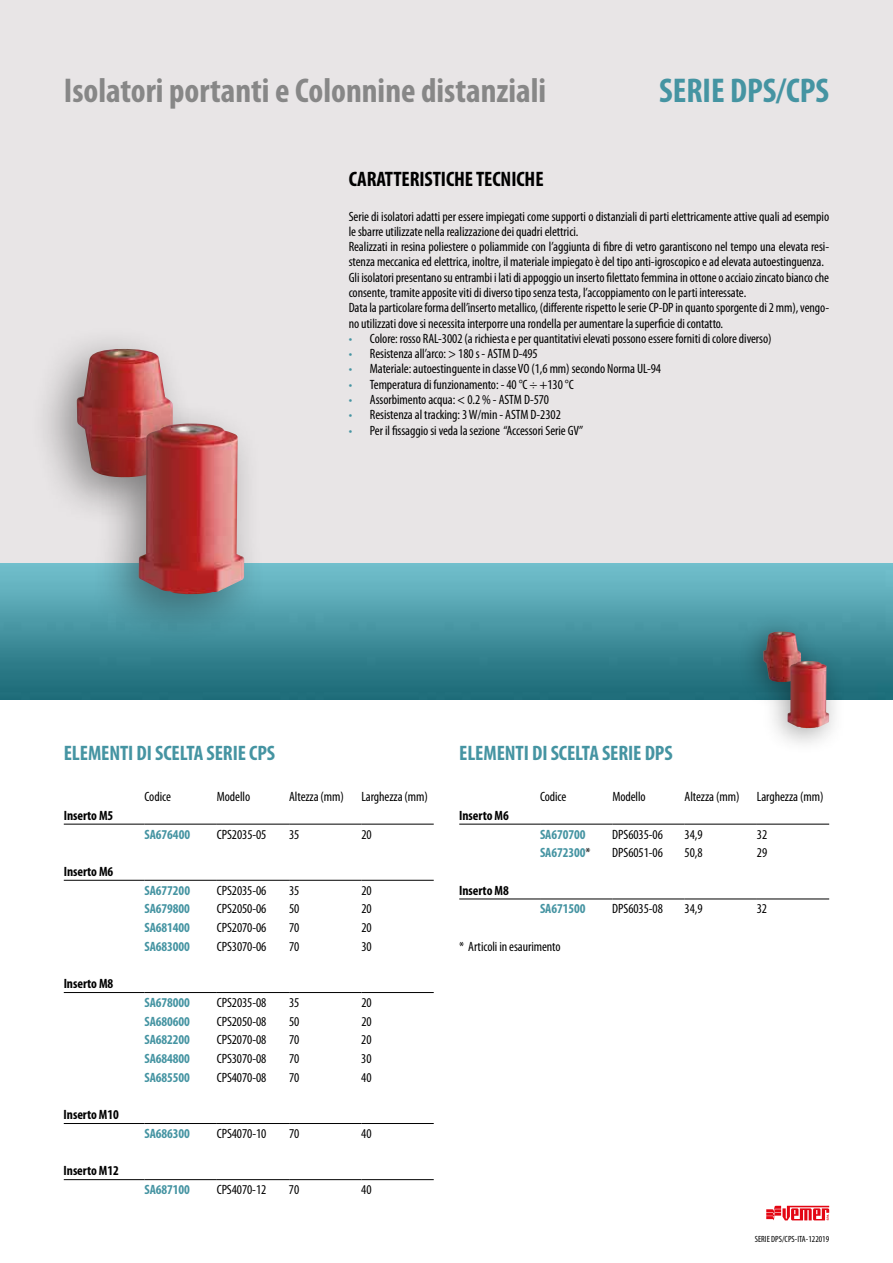
<style>
.page{position:relative;width:893px;height:1263px;background:#fff}
.page>*{position:absolute;margin:0;border:0;box-sizing:border-box;transform-origin:0 0}
.t1{font:700 condensed 34.5px "Myriad Pro";color:#878787}
.t2{font:700 condensed 34.5px "Myriad Pro";color:#4594a2}
.t3{font:700 condensed 21px "Myriad Pro";letter-spacing:-.005em;color:#4594a2}
.t4{font:700 condensed 21px "Myriad Pro";letter-spacing:-.005em;color:#000}
.t5{font:condensed 13.5px/15.3px "Myriad Pro";letter-spacing:-.005em;color:#000}
.t6{font:700 condensed 13.5px "Myriad Pro";letter-spacing:-.005em;color:#4594a2}
.t7{font:700 condensed 13.5px "Myriad Pro";letter-spacing:-.005em;color:#000}
.t8{font:condensed 9px "Myriad Pro";color:#000}
.s1{color:#4594a2}
.s2{font-weight:400;color:#000}
</style>
<div class="page">
<div style="left:0;top:0;width:893px;height:631px;background:#e8e5e6"></div>
<img style="left:0;top:563px;width:893px;height:136px">
<svg style="left:766px;top:1206px;width:63px;height:14px"></svg>
<div style="left:27px;top:324px;width:170px;height:203px;background:#000;opacity:.4"></div>
<img style="left:77px;top:349px;width:97px;height:129px">
<div style="left:736px;top:612px;width:84px;height:98px;background:#000;opacity:.35"></div>
<img style="left:763px;top:632px;width:38px;height:10px">
<hr style="left:459px;top:824px;width:81px;height:1px;background:#000">
<hr style="left:540px;top:824px;width:72px;height:1px;background:#000">
<hr style="left:612px;top:824px;width:73px;height:1px;background:#000">
<hr style="left:685px;top:824px;width:72px;height:1px;background:#000">
<hr style="left:757px;top:824px;width:72px;height:1px;background:#000">
<hr style="left:459px;top:899px;width:81px;height:1px;background:#000">
<hr style="left:540px;top:899px;width:72px;height:1px;background:#000">
<hr style="left:612px;top:899px;width:73px;height:1px;background:#000">
<hr style="left:685px;top:899px;width:72px;height:1px;background:#000">
<hr style="left:757px;top:899px;width:72px;height:1px;background:#000">
<hr style="left:64px;top:824px;width:81px;height:1px;background:#000">
<hr style="left:145px;top:824px;width:72px;height:1px;background:#000">
<hr style="left:217px;top:824px;width:72px;height:1px;background:#000">
<hr style="left:289px;top:824px;width:72px;height:1px;background:#000">
<hr style="left:361px;top:824px;width:73px;height:1px;background:#000">
<hr style="left:64px;top:880px;width:81px;height:1px;background:#000">
<hr style="left:145px;top:880px;width:72px;height:1px;background:#000">
<hr style="left:217px;top:880px;width:72px;height:1px;background:#000">
<hr style="left:289px;top:880px;width:72px;height:1px;background:#000">
<hr style="left:361px;top:880px;width:73px;height:1px;background:#000">
<hr style="left:64px;top:992px;width:81px;height:1px;background:#000">
<hr style="left:145px;top:992px;width:72px;height:1px;background:#000">
<hr style="left:217px;top:992px;width:72px;height:1px;background:#000">
<hr style="left:289px;top:992px;width:72px;height:1px;background:#000">
<hr style="left:361px;top:992px;width:73px;height:1px;background:#000">
<hr style="left:64px;top:1123px;width:81px;height:1px;background:#000">
<hr style="left:145px;top:1123px;width:72px;height:1px;background:#000">
<hr style="left:217px;top:1123px;width:72px;height:1px;background:#000">
<hr style="left:289px;top:1123px;width:72px;height:1px;background:#000">
<hr style="left:361px;top:1123px;width:73px;height:1px;background:#000">
<hr style="left:64px;top:1179px;width:81px;height:1px;background:#000">
<hr style="left:145px;top:1179px;width:72px;height:1px;background:#000">
<hr style="left:217px;top:1179px;width:72px;height:1px;background:#000">
<hr style="left:289px;top:1179px;width:72px;height:1px;background:#000">
<hr style="left:361px;top:1179px;width:73px;height:1px;background:#000">
<div style="left:89px;top:399px;width:179px;height:245px;background:#000;opacity:.4"></div>
<img style="left:138px;top:423px;width:106px;height:172px">
<div style="left:761px;top:642px;width:86px;height:114px;background:#000;opacity:.35"></div>
<img style="left:787px;top:661px;width:42px;height:68px">
<h1 class="t1" style="left:64px;top:69px;width:484px">Isolatori portanti e Colonnine distanziali</h1>
<h1 class="t2" style="left:659px;top:69px;width:171px">SERIE DPS/CPS</h1>
<h2 class="t4" style="left:349px;top:166px;width:196px">CARATTERISTICHE TECNICHE</h2>
<p class="t5" style="left:349px;top:208px;width:482px">Serie di isolatori adatti per essere impiegati come supporti o distanziali di parti elettricamente attive quali ad esempio le sbarre utilizzate nella realizzazione dei quadri elettrici.<br>Realizzati in resina poliestere o poliammide con l’aggiunta di fibre di vetro garantiscono nel tempo una elevata resi&shy;stenza meccanica ed elettrica, inoltre, il materiale impiegato è del tipo anti-igroscopico e ad elevata autoestinguenza.<br>Gli isolatori presentano su entrambi i lati di appoggio un inserto filettato femmina in ottone o acciaio zincato bianco che consente, tramite apposite viti di diverso tipo senza testa, l’accoppiamento con le parti interessate.<br>Data la particolare forma dell’inserto metallico, (differente rispetto le serie CP-DP in quanto sporgente di 2 mm), vengo&shy;no utilizzati dove si necessita interporre una rondella per aumentare la superficie di contatto.</p>
<p class="t5" style="left:349px;top:331px;width:424px"><span class="s1">•</span> Colore: rosso RAL-3002 (a richiesta e per quantitativi elevati possono essere forniti di colore diverso)</p>
<p class="t5" style="left:349px;top:346px;width:191px"><span class="s1">•</span> Resistenza all’arco: &gt; 180 s - ASTM D-495</p>
<p class="t5" style="left:349px;top:361px;width:314px"><span class="s1">•</span> Materiale: autoestinguente in classe VO (1,6 mm) secondo Norma UL-94</p>
<p class="t5" style="left:349px;top:376px;width:226px"><span class="s1">•</span> Temperatura di funzionamento: - 40 °C ÷ +130 °C</p>
<p class="t5" style="left:349px;top:392px;width:202px"><span class="s1">•</span> Assorbimento acqua: &lt; 0.2 % - ASTM D-570</p>
<p class="t5" style="left:349px;top:407px;width:214px"><span class="s1">•</span> Resistenza al tracking: 3 W/min - ASTM D-2302</p>
<p class="t5" style="left:349px;top:422px;width:236px"><span class="s1">•</span> Per il fissaggio si veda la sezione “Accessori Serie GV”</p>
<h2 class="t3" style="left:64px;top:740px;width:213px">ELEMENTI DI SCELTA SERIE CPS</h2>
<p class="t5" style="left:145px;top:789px;width:28px">Codice</p>
<p class="t5" style="left:217px;top:789px;width:35px">Modello</p>
<p class="t5" style="left:289px;top:789px;width:56px">Altezza (mm)</p>
<p class="t5" style="left:361px;top:789px;width:68px">Larghezza (mm)</p>
<p class="t7" style="left:64px;top:807px;width:51px">Inserto M5</p>
<p class="t6" style="left:145px;top:826px;width:47px">SA676400</p>
<p class="t5" style="left:217px;top:826px;width:51px">CPS2035-05</p>
<p class="t5" style="left:289px;top:826px;width:12px">35</p>
<p class="t5" style="left:361px;top:826px;width:12px">20</p>
<p class="t7" style="left:64px;top:863px;width:51px">Inserto M6</p>
<p class="t6" style="left:145px;top:882px;width:47px">SA677200</p>
<p class="t5" style="left:217px;top:882px;width:51px">CPS2035-06</p>
<p class="t5" style="left:289px;top:882px;width:12px">35</p>
<p class="t5" style="left:361px;top:882px;width:12px">20</p>
<p class="t6" style="left:145px;top:900px;width:47px">SA679800</p>
<p class="t5" style="left:217px;top:901px;width:51px">CPS2050-06</p>
<p class="t5" style="left:289px;top:901px;width:12px">50</p>
<p class="t5" style="left:361px;top:901px;width:12px">20</p>
<p class="t6" style="left:145px;top:919px;width:47px">SA681400</p>
<p class="t5" style="left:217px;top:920px;width:51px">CPS2070-06</p>
<p class="t5" style="left:289px;top:920px;width:12px">70</p>
<p class="t5" style="left:361px;top:920px;width:12px">20</p>
<p class="t6" style="left:144px;top:938px;width:47px">SA683000</p>
<p class="t5" style="left:217px;top:938px;width:51px">CPS3070-06</p>
<p class="t5" style="left:289px;top:938px;width:12px">70</p>
<p class="t5" style="left:361px;top:938px;width:12px">30</p>
<p class="t7" style="left:64px;top:975px;width:51px">Inserto M8</p>
<p class="t6" style="left:144px;top:994px;width:47px">SA678000</p>
<p class="t5" style="left:217px;top:995px;width:51px">CPS2035-08</p>
<p class="t5" style="left:289px;top:995px;width:12px">35</p>
<p class="t5" style="left:361px;top:995px;width:12px">20</p>
<p class="t6" style="left:144px;top:1013px;width:47px">SA680600</p>
<p class="t5" style="left:217px;top:1013px;width:51px">CPS2050-08</p>
<p class="t5" style="left:289px;top:1013px;width:12px">50</p>
<p class="t5" style="left:361px;top:1013px;width:12px">20</p>
<p class="t6" style="left:144px;top:1031px;width:47px">SA682200</p>
<p class="t5" style="left:217px;top:1032px;width:51px">CPS2070-08</p>
<p class="t5" style="left:289px;top:1032px;width:12px">70</p>
<p class="t5" style="left:361px;top:1032px;width:12px">20</p>
<p class="t6" style="left:144px;top:1050px;width:47px">SA684800</p>
<p class="t5" style="left:217px;top:1051px;width:51px">CPS3070-08</p>
<p class="t5" style="left:289px;top:1051px;width:12px">70</p>
<p class="t5" style="left:361px;top:1051px;width:12px">30</p>
<p class="t6" style="left:144px;top:1069px;width:47px">SA685500</p>
<p class="t5" style="left:217px;top:1069px;width:51px">CPS4070-08</p>
<p class="t5" style="left:289px;top:1069px;width:12px">70</p>
<p class="t5" style="left:361px;top:1069px;width:12px">40</p>
<p class="t7" style="left:64px;top:1106px;width:57px">Inserto M10</p>
<p class="t6" style="left:144px;top:1125px;width:47px">SA686300</p>
<p class="t5" style="left:217px;top:1126px;width:51px">CPS4070-10</p>
<p class="t5" style="left:289px;top:1126px;width:12px">70</p>
<p class="t5" style="left:361px;top:1126px;width:12px">40</p>
<p class="t7" style="left:64px;top:1162px;width:57px">Inserto M12</p>
<p class="t6" style="left:144px;top:1181px;width:47px">SA687100</p>
<p class="t5" style="left:217px;top:1182px;width:51px">CPS4070-12</p>
<p class="t5" style="left:289px;top:1182px;width:12px">70</p>
<p class="t5" style="left:361px;top:1182px;width:12px">40</p>
<h2 class="t3" style="left:459px;top:740px;width:215px">ELEMENTI DI SCELTA SERIE DPS</h2>
<p class="t5" style="left:540px;top:789px;width:28px">Codice</p>
<p class="t5" style="left:612px;top:789px;width:35px">Modello</p>
<p class="t5" style="left:685px;top:789px;width:56px">Altezza (mm)</p>
<p class="t5" style="left:757px;top:789px;width:68px">Larghezza (mm)</p>
<p class="t7" style="left:459px;top:807px;width:51px">Inserto M6</p>
<p class="t6" style="left:540px;top:826px;width:47px">SA670700</p>
<p class="t5" style="left:612px;top:826px;width:52px">DPS6035-06</p>
<p class="t5" style="left:685px;top:826px;width:20px">34,9</p>
<p class="t5" style="left:757px;top:826px;width:12px">32</p>
<p class="t6" style="left:540px;top:844px;width:52px">SA672300<span class="s2">*</span></p>
<p class="t5" style="left:612px;top:845px;width:52px">DPS6051-06</p>
<p class="t5" style="left:685px;top:845px;width:20px">50,8</p>
<p class="t5" style="left:757px;top:845px;width:12px">29</p>
<p class="t7" style="left:459px;top:882px;width:51px">Inserto M8</p>
<p class="t6" style="left:540px;top:900px;width:47px">SA671500</p>
<p class="t5" style="left:612px;top:901px;width:52px">DPS6035-08</p>
<p class="t5" style="left:685px;top:901px;width:20px">34,9</p>
<p class="t5" style="left:757px;top:901px;width:12px">32</p>
<p class="t5" style="left:459px;top:938px;width:103px">* Articoli in esaurimento</p>
<p class="t8" style="left:755px;top:1233px;width:76px">SERIE DPS/CPS-ITA-122019</p>
</div>
